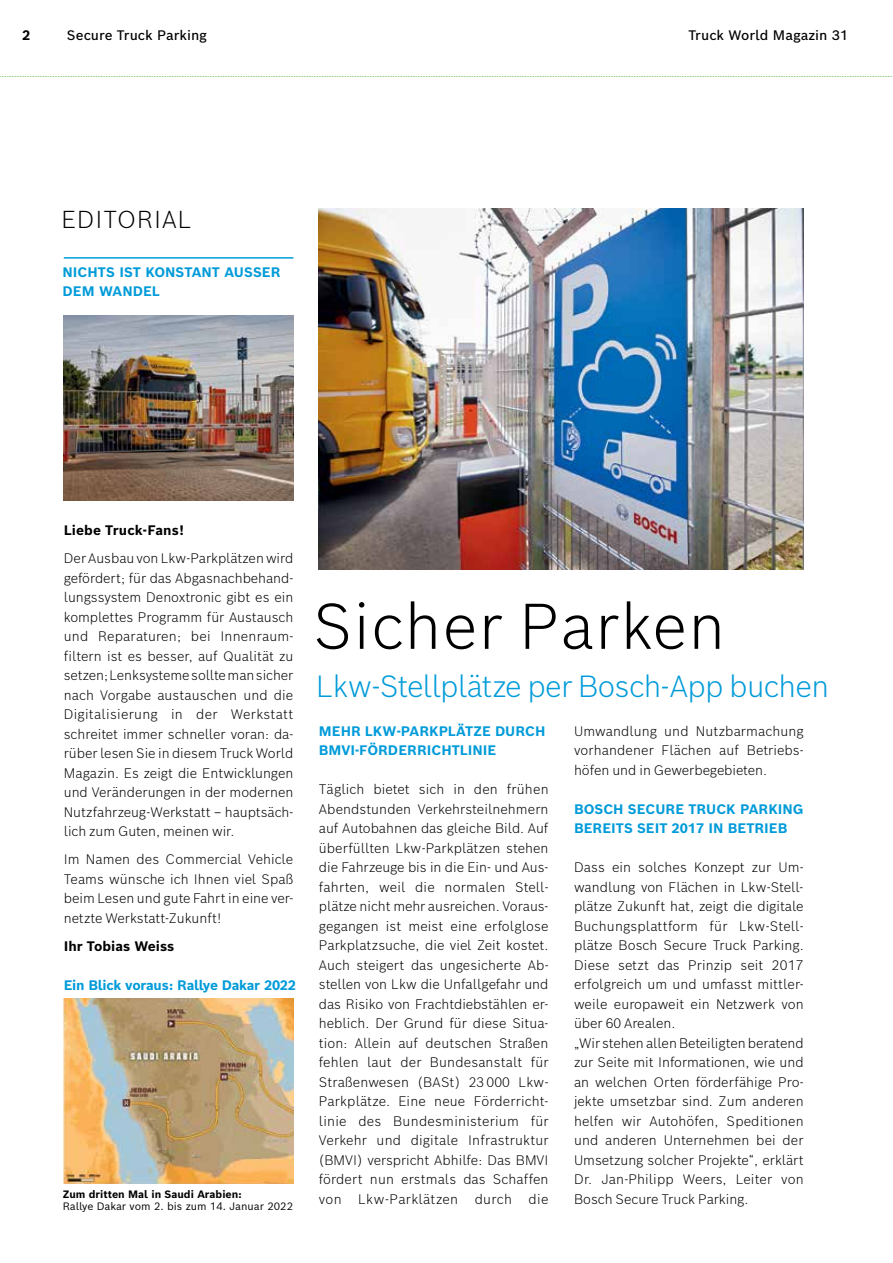
<style>
.page{position:relative;width:893px;height:1263px;background:#fff}
.page>*{position:absolute;margin:0;border:0;box-sizing:border-box;transform-origin:0 0}
.t1{font:300 63px "Bosch Sans";letter-spacing:.02em;color:#000}
.t2{font:300 30px "Bosch Sans";letter-spacing:-.02em;color:#009bd9}
.t3{font:300 24px "Bosch Sans";letter-spacing:.04em;color:#000}
.t4{font:300 13.5px/19.5px "Bosch Sans";color:#000;text-align:justify}
.t5{font:700 13.5px/19.5px "Bosch Sans";color:#009bd9}
.t6{font:500 13.5px "Bosch Sans";color:#000}
.t7{font:700 13.5px "Bosch Sans";color:#000}
.t8{font:700 13.5px "Bosch Sans";letter-spacing:-.02em;color:#009bd9}
.t9{font:10.5px "Bosch Sans";color:#000}
.t10{font:700 10.5px "Bosch Sans";color:#000}
</style>
<div class="page">
<img style="left:64px;top:998px;width:229px;height:185px">
<hr style="left:64px;top:257px;width:229px;height:2px;background:#009bd9">
<img style="left:319px;top:208px;width:485px;height:361px">
<svg style="left:0;top:76px;width:893px;height:1px"></svg>
<img style="left:64px;top:315px;width:229px;height:186px">
<p class="t7" style="left:22px;top:26px;width:10px">2</p>
<p class="t6" style="left:67px;top:26px;width:141px">Secure Truck Parking</p>
<p class="t6" style="left:688px;top:26px;width:161px">Truck World Magazin 31</p>
<h3 class="t3" style="left:62px;top:203px;width:131px">EDITORIAL</h3>
<p class="t5" style="left:63px;top:262px;width:219px">NICHTS IST KONSTANT AUSSER<br>DEM WANDEL</p>
<p class="t7" style="left:64px;top:521px;width:122px">Liebe Truck-Fans!</p>
<p class="t4" style="left:64px;top:548px;width:231px">Der Ausbau von Lkw-Parkplätzen wird gefördert; für das Abgasnachbehand&shy;lungssystem Denoxtronic gibt es ein komplettes Programm für Austausch und Reparaturen; bei Innenraum&shy;filtern ist es besser, auf Qualität zu setzen; Lenksysteme sollte man sicher nach Vorgabe austauschen und die Digitalisierung in der Werkstatt schreitet immer schneller voran: da&shy;rüber lesen Sie in diesem Truck World Magazin. Es zeigt die Entwicklungen und Veränderungen in der modernen Nutzfahrzeug-Werkstatt – hauptsäch&shy;lich zum Guten, meinen wir.</p>
<p class="t4" style="left:64px;top:849px;width:231px">Im Namen des Commercial Vehicle Teams wünsche ich Ihnen viel Spaß beim Lesen und gute Fahrt in eine ver&shy;netzte Werkstatt-Zukunft!</p>
<p class="t7" style="left:64px;top:937px;width:112px">Ihr Tobias Weiss</p>
<p class="t8" style="left:64px;top:975px;width:234px">Ein Blick voraus: Rallye Dakar 2022</p>
<p class="t10" style="left:63px;top:1187px;width:180px">Zum dritten Mal in Saudi Arabien:</p>
<p class="t9" style="left:63px;top:1199px;width:232px">Rallye Dakar vom 2. bis zum 14. Januar 2022</p>
<h1 class="t1" style="left:313px;top:584px;width:414px">Sicher Parken</h1>
<h2 class="t2" style="left:316px;top:666px;width:514px">Lkw-Stellplätze per Bosch-App buchen</h2>
<p class="t5" style="left:319px;top:721px;width:228px">MEHR LKW-PARKPLÄTZE DURCH<br>BMVI-FÖRDERRICHTLINIE</p>
<p class="t4" style="left:319px;top:779px;width:231px">Täglich bietet sich in den frühen Abendstunden Verkehrsteilnehmern auf Autobahnen das gleiche Bild. Auf überfüllten Lkw-Parkplätzen stehen die Fahrzeuge bis in die Ein- und Aus&shy;fahrten, weil die normalen Stell&shy;plätze nicht mehr ausreichen. Voraus&shy;gegangen ist meist eine erfolglose Parkplatzsuche, die viel Zeit kostet.<br>Auch steigert das ungesicherte Ab&shy;stellen von Lkw die Unfallgefahr und das Risiko von Frachtdiebstählen er&shy;heblich. Der Grund für diese Situa&shy;tion: Allein auf deutschen Straßen fehlen laut der Bundesanstalt für Straßenwesen (BASt) 23 000 Lkw-Parkplätze. Eine neue Förderricht&shy;linie des Bundesministerium für Verkehr und digitale Infrastruktur (BMVI) verspricht Abhilfe: Das BMVI fördert nun erstmals das Schaffen von Lkw-Parklätzen durch die</p>
<p class="t4" style="left:574px;top:721px;width:231px">Umwandlung und Nutzbarmachung vorhandener Flächen auf Betriebs&shy;höfen und in Gewerbegebieten.</p>
<p class="t5" style="left:574px;top:799px;width:231px">BOSCH SECURE TRUCK PARKING<br>BEREITS SEIT 2017 IN BETRIEB</p>
<p class="t4" style="left:574px;top:857px;width:231px;text-align:left">Dass ein solches Konzept zur Um&shy;wandlung von Flächen in Lkw-Stell&shy;plätze Zukunft hat, zeigt die digitale Buchungsplattform für Lkw-Stell&shy;plätze Bosch Secure Truck Parking.<br>Diese setzt das Prinzip seit 2017 erfolgreich um und umfasst mittler&shy;weile europaweit ein Netzwerk von über 60 Arealen.<br>„Wir stehen allen Beteiligten beratend zur Seite mit Informationen, wie und an welchen Orten förderfähige Pro&shy;jekte umsetzbar sind. Zum anderen helfen wir Autohöfen, Speditionen und anderen Unternehmen bei der Umsetzung solcher Projekte“, erklärt Dr. Jan-Philipp Weers, Leiter von Bosch Secure Truck Parking.</p>
</div>
